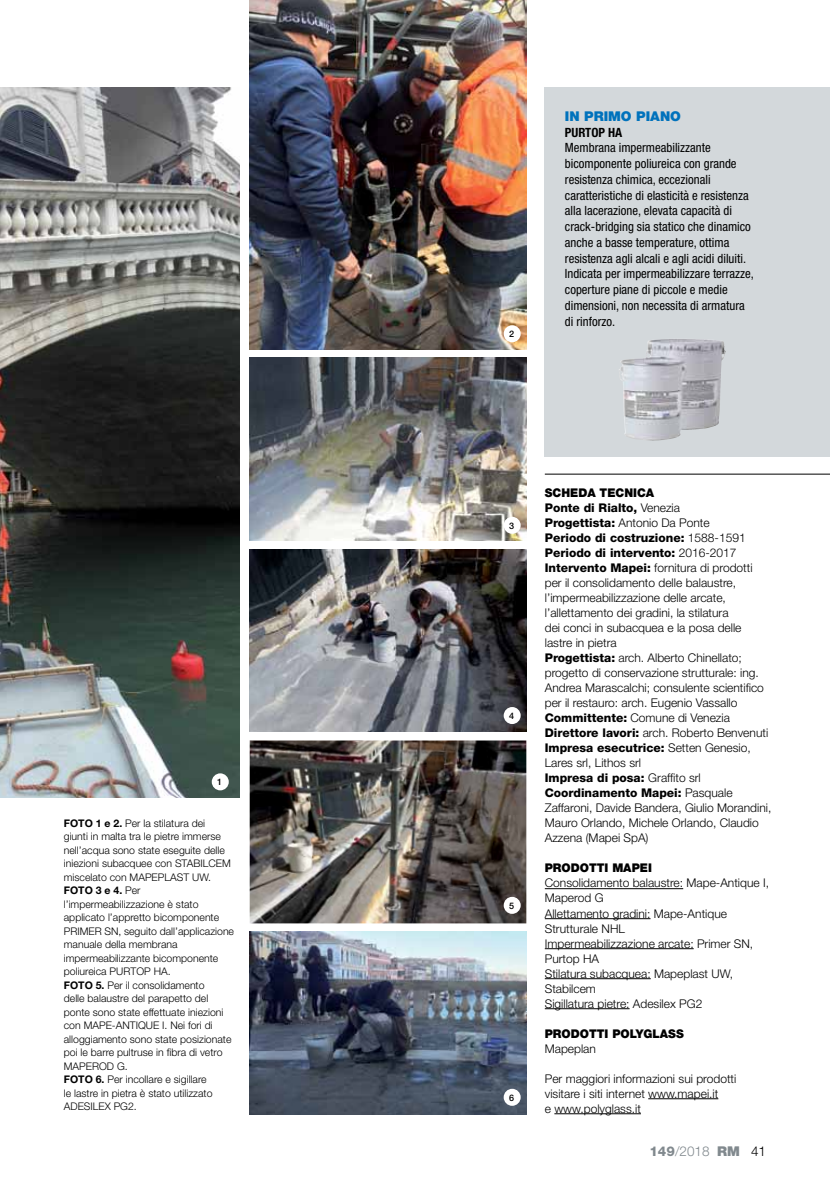
<style>
.page{position:relative;width:830px;height:1191px;background:#fff}
.page>*{position:absolute;margin:0;border:0;box-sizing:border-box;transform-origin:0 0}
.t1{font:300 13.5px "Helvetica Neue LT Std";color:#81898e}
.t2{font:900 13.5px "Helvetica Neue LT Std";color:#0072bc}
.t3{font:condensed 12.75px/15.8px "Helvetica Neue LT Std";color:#000}
.t4{font:700 condensed 12.75px "Helvetica Neue LT Std";color:#000}
.t5{font:300 12px/15px "Helvetica Neue LT Std";color:#000}
.t6{font:900 12px "Helvetica Neue LT Std";color:#000}
.t7{font:300 10.5px/13.5px "Helvetica Neue LT Std";color:#000}
.t8{font:500 9px "Helvetica Neue LT Std";color:#000}
.s1{font-weight:700}
.s2{font-weight:900}
.s3{font-weight:800}
.s4{color:#000}
</style>
<div class="page">
<img style="left:0;top:87px;width:240px;height:710px">
<img style="left:249px;top:0;width:277px;height:349px">
<img style="left:249px;top:358px;width:277px;height:182px">
<img style="left:249px;top:549px;width:277px;height:183px">
<img style="left:249px;top:740px;width:277px;height:183px">
<img style="left:249px;top:932px;width:277px;height:182px">
<div style="left:212px;top:773px;width:17px;height:17px;background:#fff;border-radius:50%"></div>
<div style="left:503px;top:325px;width:17px;height:17px;background:#fff;border-radius:50%"></div>
<div style="left:503px;top:517px;width:17px;height:17px;background:#fff;border-radius:50%"></div>
<div style="left:503px;top:707px;width:17px;height:17px;background:#fff;border-radius:50%"></div>
<div style="left:503px;top:897px;width:17px;height:17px;background:#fff;border-radius:50%"></div>
<div style="left:503px;top:1088px;width:17px;height:17px;background:#fff;border-radius:50%"></div>
<div style="left:544px;top:87px;width:285px;height:370px;background:#d3d8db"></div>
<hr style="left:544px;top:888px;width:139px;height:1px;background:#000">
<hr style="left:544px;top:918px;width:106px;height:1px;background:#000">
<hr style="left:544px;top:948px;width:149px;height:1px;background:#000">
<hr style="left:544px;top:978px;width:106px;height:1px;background:#000">
<hr style="left:544px;top:1008px;width:85px;height:1px;background:#000">
<hr style="left:648px;top:1098px;width:70px;height:1px;background:#000">
<hr style="left:554px;top:1113px;width:86px;height:1px;background:#000">
<hr style="left:544px;top:474px;width:285px;height:1px;background:#000">
<img style="left:619px;top:339px;width:59px;height:100px">
<p class="t8" style="left:217px;top:776px;width:7px">1</p>
<p class="t7" style="left:64px;top:816px;width:162px"><span class="s1">FOTO 1 E 2.</span> Per la stilatura dei giunti in malta tra le pietre immerse nell’acqua sono state eseguite delle iniezioni subacquee con STABI</p>
<p class="t7" style="left:203px;top:856px;width:14px">LCEM</p>
<p class="t7" style="left:64px;top:870px;width:74px">miscelato con MAPEP</p>
<p class="t7" style="left:164px;top:870px;width:14px">LAST</p>
<p class="t7" style="left:192px;top:870px;width:20px">UW.</p>
<p class="t7" style="left:64px;top:883px;width:157px"><span class="s1">FOTO 3 E 4.</span> Per l’impermeabilizzazione è stato applicato l’appretto bicomponente<br>PRIMER</p>
<p class="t7" style="left:64px;top:924px;width:172px;text-indent:41px">SN , seguito dall’applicazione manuale della membrana impermeabilizzante bicomponente poliureica PURTOP</p>
<p class="t7" style="left:64px;top:964px;width:161px;text-indent:90px">HA .<br><span class="s1">FOTO 5.</span> Per il consolidamento delle balaustre del parapetto del ponte sono state effettuate iniezioni con MAPE</p>
<p class="t7" style="left:64px;top:1018px;width:169px;text-indent:74px">QUE I. Nei fori di alloggiamento sono state posizionate poi le barre pultruse in fibra di vetro<br>MAPEROD</p>
<p class="t7" style="left:112px;top:1018px;width:11px">-ANTI</p>
<p class="t7" style="left:64px;top:1059px;width:150px;text-indent:53px">G.<br><span class="s1">FOTO 6.</span> Per incollare e sigillare le lastre in pietra è stato utilizzato<br>ADESI</p>
<p class="t7" style="left:93px;top:1099px;width:45px">LEX PG2.</p>
<p class="t8" style="left:509px;top:328px;width:7px">2</p>
<p class="t2" style="left:564px;top:108px;width:117px">IN PRIMO PIANO</p>
<p class="t4" style="left:564px;top:124px;width:59px">PURTOP HA</p>
<p class="t3" style="left:564px;top:140px;width:190px">Membrana impermeabilizzante bicomponente poliureica con grande resistenza chimica, eccezionali caratteristiche di elasticità e resistenza alla lacerazione, elevata capacità di crack-bridging sia statico che dinamico anche a basse temperature, ottima resistenza agli alcali e agli acidi diluiti.<br>Indicata per impermeabilizzare terrazze, coperture piane di piccole e medie dimensioni, non necessita di armatura di rinforzo.</p>
<p class="t8" style="left:509px;top:520px;width:7px">3</p>
<p class="t8" style="left:509px;top:710px;width:7px">4</p>
<p class="t8" style="left:509px;top:900px;width:7px">5</p>
<p class="t8" style="left:509px;top:1092px;width:7px">6</p>
<p class="t5" style="left:544px;top:485px;width:228px"><span class="s2">SCHEDA TECNICA<br></span><span class="s3">Ponte di Rialto,</span> Venezia<br><span class="s3">Progettista:</span> Antonio Da Ponte<br><span class="s3">Periodo di costruzione:</span> 1588-1591<br><span class="s3">Periodo di intervento:</span> 2016-2017<br><span class="s3">Intervento Mapei:</span> fornitura di prodotti per il consolidamento delle balaustre, l’impermeabilizzazione delle arcate, l’allettamento dei gradini, la stilatura<br>dei conci in subacquea e la posa delle lastre in pietra<br><span class="s3">Progettista:</span> arch. Alberto Chinellato; progetto di conservazione strutturale: ing.<br>Andrea Marascalchi; consulente scientifico per il restauro: arch. Eugenio Vassallo <span class="s3">Committente:</span> Comune di Venezia <span class="s3">Direttore lavori:</span> arch. Roberto Benvenuti <span class="s3">Impresa esecutrice:</span> Setten Genesio, Lares srl, Lithos srl<br><span class="s3">Impresa di posa:</span> Graffito srl <span class="s3">Coordinamento Mapei:</span> Pasquale Zaffaroni, Davide Bandera, Giulio Morandini, Mauro Orlando, Michele Orlando, Claudio Azzena (Mapei SpA)</p>
<p class="t6" style="left:544px;top:861px;width:108px">PRODOTTI MAPEI</p>
<p class="t5" style="left:544px;top:875px;width:226px">Consolidamento balaustre: Mape-Antique I,<br>Maperod G<br>Allettamento gradini: Mape-Antique<br>Strutturale NH L<br>Impermeabilizzazione arcate: Primer SN ,<br>Purtop HA<br>Stilatura subacquea: Mapeplast UW,<br>Stabilcem<br>Sigillatura pietre: Adesilex PG2</p>
<p class="t6" style="left:544px;top:1026px;width:132px">PRODOTTI POLYGLASS</p>
<p class="t5" style="left:544px;top:1040px;width:53px">Mapeplan</p>
<p class="t5" style="left:544px;top:1070px;width:193px">Per maggiori informazioni sui prodotti visitare i siti internet www.mapei.it<br>e www.polyglass.it</p>
<p class="t1" style="left:649px;top:1142px;width:118px"><span class="s3">149</span>/2018 <span class="s2">RM</span> <span class="s4">41</span></p>
</div>
